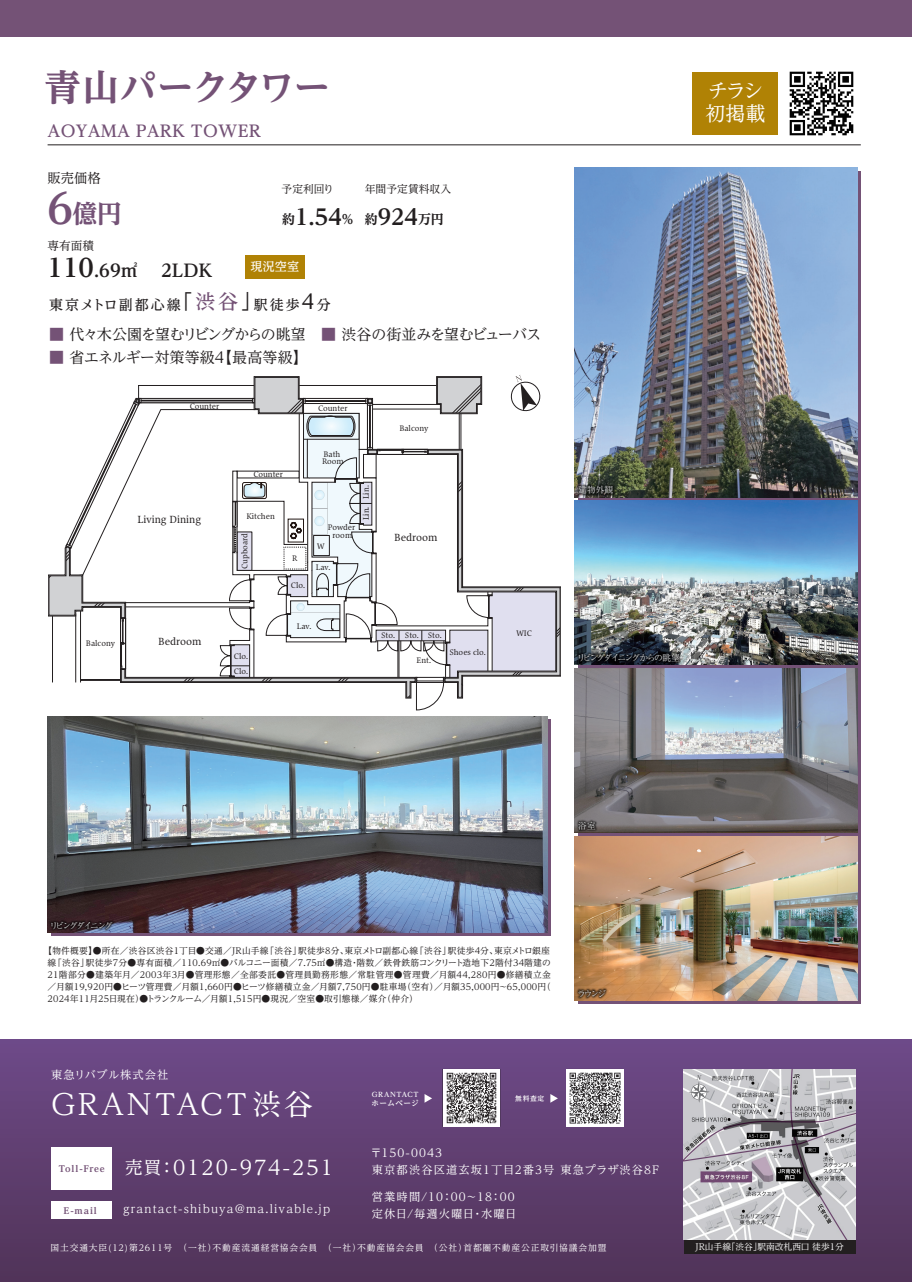
<style>
.page{position:relative;width:912px;height:1282px;background:#fff}
.page>*{position:absolute;margin:0;border:0;box-sizing:border-box;transform-origin:0 0}
.t1{font:700 expanded 36.5px "UD Reimin Pro";letter-spacing:-.035em;color:#745276}
.t2{font:28.75px "UD Reimin Pro";letter-spacing:.1em;color:#fff}
.t3{font:700 expanded 25px "UD Reimin Pro";color:#745276}
.t4{font:700 expanded 21.5px "UD Reimin Pro";color:#231f20}
.t5{font:20px/22.5px "UD Reimin Pro";letter-spacing:.1em;color:#fff}
.t6{font:700 expanded 17.38px "UD Reimin Pro";letter-spacing:.005em;color:#231f20}
.t7{font:700 16.25px "UD Reimin Pro";letter-spacing:.005em;color:#745276}
.t8{font:15px "UD Reimin Pro";letter-spacing:-.06em;color:#231f20}
.t9{font:15px "UD Reimin Pro";letter-spacing:.01em;color:#231f20}
.t10{font:500 14px "UD Reimin Pro";letter-spacing:.14em;color:#231f20}
.t11{font:13.25px "UD Reimin Pro";color:#231f20}
.t12{font:500 12.12px "UD Reimin Pro";color:#fff}
.t13{font:11.62px "UD Reimin Pro";color:#231f20}
.t14{font:11.25px/17.5px "UD Reimin Pro";letter-spacing:.1em;color:#fff}
.t15{font:11.25px "UD Reimin Pro";letter-spacing:.07em;color:#fff}
.t16{font:10.75px "UD Reimin Pro";letter-spacing:.005em;color:#231f20}
.t17{font:9.62px "Hiragino UD Serif Std N W4 90 pv RKSJ H";color:#231f20}
.t18{font:8.75px/11.9px "UD Reimin Pro";letter-spacing:.025em;color:#231f20;text-align:justify}
.t19{font:8.75px "UD Reimin Pro";letter-spacing:.1em;color:#fff}
.t20{font:300 8.75px "Ryumin Pr 6 N";letter-spacing:-.195em;color:#fff}
.t21{font:8.75px "UD Reimin Pro";color:#fff}
.t22{font:800 8.75px "UD Reimin Pro";color:#745276}
.t23{font:7.5px/7.5px "Hiragino UD Serif Std N W4 90 pv RKSJ H";color:#231f20;text-align:center}
.t24{font:700 7.5px "UD Reimin Pro";letter-spacing:.055em;color:#fff}
.t25{font:700 6.75px "UD Reimin Pro";letter-spacing:.1em;color:#fff}
.s1{font-size:41.62px}
.s2{font-size:24.88px}
.s3{font-size:12.88px}
.s4{font-size:20px}
.s5{font-size:20px;color:#745276}
.s6{color:#745276}
.s7{font-weight:800;font-size:8.75px;color:#745276}
.s8{font-size:17.5px}
</style>
<div class="page">
<div style="left:0;top:1039px;width:912px;height:243px;background:linear-gradient(to bottom,#6e4a89,#503357)"></div>
<div style="left:578px;top:171px;width:283px;height:833px;background:#745276"></div>
<svg style="left:51px;top:720px;width:500px;height:216px;background:#715a7e"></svg>
<img style="left:575px;top:168px;width:283px;height:329px">
<img style="left:575px;top:500px;width:283px;height:165px">
<img style="left:575px;top:836px;width:283px;height:164px">
<img style="left:575px;top:668px;width:283px;height:164px">
<img style="left:48px;top:716px;width:499px;height:216px">
<img style="left:575px;top:986px;width:34px;height:15px">
<img style="left:577px;top:987px;width:30px;height:13px">
<img style="left:575px;top:651px;width:108px;height:14px">
<img style="left:577px;top:652px;width:104px;height:13px">
<img style="left:576px;top:818px;width:23px;height:15px">
<img style="left:577px;top:820px;width:20px;height:13px">
<img style="left:575px;top:482px;width:41px;height:16px">
<img style="left:577px;top:484px;width:38px;height:13px">
<img style="left:789px;top:71px;width:65px;height:65px">
<svg style="left:49px;top:375px;width:511px;height:335px"></svg>
<hr style="left:48px;top:144px;width:813px;height:1px;background:#231f20">
<img style="left:48px;top:918px;width:68px;height:16px">
<img style="left:50px;top:920px;width:64px;height:13px">
<div style="left:693px;top:72px;width:85px;height:63px;background:#b08205"></div>
<div style="left:245px;top:255px;width:60px;height:23px;background:#b08205"></div>
<div style="left:684px;top:1239px;width:171px;height:14px;background:#231f20"></div>
<img style="left:684px;top:1069px;width:171px;height:170px">
<div style="left:51px;top:1146px;width:60px;height:43px;background:#fff"></div>
<div style="left:51px;top:1201px;width:60px;height:18px;background:#fff"></div>
<svg style="left:425px;top:1094px;width:7px;height:8px"></svg>
<svg style="left:550px;top:1094px;width:8px;height:8px"></svg>
<img style="left:567px;top:1069px;width:56px;height:57px">
<img style="left:443px;top:1069px;width:57px;height:57px">
<svg style="left:688px;top:1075px;width:22px;height:27px"></svg>
<div style="left:0;top:0;width:912px;height:36px;background:#745276"></div>
<h1 class="t1" style="left:44px;top:57px;width:287px">青山パークタワー</h1>
<h3 class="t7" style="left:48px;top:118px;width:215px">AOYAMA PARK TOWER</h3>
<h3 class="t11" style="left:48px;top:167px;width:55px">販売価格</h3>
<h3 class="t3" style="left:48px;top:193px;width:76px"><span class="s1">6</span>億円</h3>
<h3 class="t13" style="left:48px;top:236px;width:48px">専有面積</h3>
<h3 class="t6" style="left:48px;top:256px;width:167px"><span class="s2">110</span>.69㎡ 　2LDK</h3>
<p class="t16" style="left:282px;top:180px;width:54px">予定利回り</p>
<p class="t16" style="left:365px;top:180px;width:88px">年間予定賃料収入</p>
<h3 class="t4" style="left:282px;top:199px;width:163px"><span class="s3">約</span>1.54<span class="s3">％ 約</span>924<span class="s3">万円</span></h3>
<h3 class="t12" style="left:250px;top:257px;width:50px">現況空室</h3>
<h3 class="t10" style="left:49px;top:293px;width:283px">東京メトロ副都心線<span class="s4">「</span><span class="s5">渋谷</span><span class="s4">」</span>駅徒歩<span class="s4">4</span>分</h3>
<h3 class="t8" style="left:49px;top:322px;width:493px"><span class="s6">■</span> 代々木公園を望むリビングからの眺望　<span class="s6">■</span> 渋谷の街並みを望むビューバス</h3>
<h3 class="t9" style="left:49px;top:345px;width:260px"><span class="s6">■</span> 省エネルギー対策等級4【最高等級】</h3>
<p class="t23" style="left:86px;top:638px;width:30px">Balcony</p>
<p class="t23" style="left:190px;top:402px;width:31px">Counter</p>
<p class="t23" style="left:318px;top:404px;width:31px">Counter</p>
<p class="t23" style="left:253px;top:470px;width:31px">Counter</p>
<p class="t17" style="left:137px;top:512px;width:65px">Living Dining</p>
<p class="t23" style="left:246px;top:512px;width:30px">Kitchen</p>
<p class="t23" style="left:240px;top:569px;width:37px;rotate:-90deg">Cupboard</p>
<p class="t23" style="left:292px;top:553px;width:7px">R</p>
<p class="t23" style="left:291px;top:581px;width:16px">Clo.</p>
<p class="t23" style="left:322px;top:450px;width:23px;text-align:left">Bath<br>Room</p>
<p class="t23" style="left:362px;top:499px;width:15px;rotate:-90deg">Lin.</p>
<p class="t23" style="left:362px;top:520px;width:15px;rotate:-90deg">Lin.</p>
<p class="t23" style="left:328px;top:523px;width:29px">Powder room</p>
<p class="t23" style="left:317px;top:541px;width:9px">W</p>
<p class="t23" style="left:316px;top:563px;width:16px">Lav.</p>
<p class="t23" style="left:399px;top:424px;width:30px">Balcony</p>
<p class="t17" style="left:394px;top:530px;width:45px">Bedroom</p>
<p class="t17" style="left:158px;top:634px;width:45px">Bedroom</p>
<p class="t23" style="left:234px;top:652px;width:16px">Clo.</p>
<p class="t23" style="left:234px;top:667px;width:16px">Clo.</p>
<p class="t23" style="left:297px;top:621px;width:16px">Lav.</p>
<p class="t23" style="left:381px;top:631px;width:15px">Sto.</p>
<p class="t23" style="left:405px;top:631px;width:38px">Sto. Sto.</p>
<p class="t23" style="left:516px;top:628px;width:17px">WIC</p>
<p class="t23" style="left:417px;top:656px;width:16px">Ent.</p>
<p class="t23" style="left:449px;top:648px;width:38px">Shoes clo.</p>
<h3 class="t5" style="left:705px;top:79px;width:62px">チラシ初掲載</h3>
<p class="t20" style="left:578px;top:483px;width:37px">建物外観</p>
<p class="t20" style="left:577px;top:651px;width:105px">リビングダイニングからの眺望</p>
<p class="t20" style="left:578px;top:819px;width:19px">浴室</p>
<p class="t20" style="left:50px;top:919px;width:65px">リビングダイニング</p>
<p class="t18" style="left:48px;top:945px;width:505px;text-indent:-4px">【物件概要】●所在／渋谷区渋谷1丁目●交通／JR山手線「渋谷」駅徒歩8分、東京メトロ副都心線「渋谷」駅徒歩4分、東京メトロ銀座線「渋谷」駅徒歩7分●専有面積／110.69㎡●バルコニー面積／7.75㎡●構造・階数／鉄骨鉄筋コンクリート造地下2階付34階建の21階部分●建築年月／2003年3月●管理形態／全部委託●管理員勤務形態／常駐管理●管理費／月額44,280円●修繕積立金／月額19,920円●ヒーツ管理費／月額1,660円●ヒーツ修繕積立金／月額7,750円●駐車場（空有）／月額35,000円～65,000円（2024年11月25日現在）●トランクルーム／月額1,515円●現況／空室●取引態様／媒介（仲介）</p>
<p class="t15" style="left:51px;top:1066px;width:119px">東急リバブル株式会社</p>
<h2 class="t2" style="left:51px;top:1081px;width:263px">GRANTACT渋谷</h2>
<p class="t25" style="left:372px;top:1089px;width:48px">GRANTACT</p>
<p class="t24" style="left:372px;top:1097px;width:49px">ホームページ</p>
<p class="t25" style="left:515px;top:1092px;width:31px">無料査定</p>
<p class="t20" style="left:577px;top:986px;width:31px">ラウンジ</p>
<h3 class="t5" style="left:58px;top:1155px;width:276px"><span class="s7">Toll-Free</span> <span class="s8">売買：</span>0120-974-251</h3>
<p class="t22" style="left:64px;top:1203px;width:35px">E-mail</p>
<p class="t14" style="left:123px;top:1199px;width:209px">grantact-shibuya@ma.livable.jp</p>
<p class="t14" style="left:371px;top:1143px;width:290px">〒150-0043<br>東京都渋谷区道玄坂1丁目2番3号 東急プラザ渋谷8F</p>
<p class="t14" style="left:372px;top:1187px;width:157px">営業時間/10：00～18：00　定休日/毎週火曜日・水曜日</p>
<p class="t19" style="left:50px;top:1240px;width:557px">国土交通大臣(12)第2611号　（一社）不動産流通経営協会会員　（一社）不動産協会会員　（公社）首都圏不動産公正取引協議会加盟</p>
<p class="t21" style="left:695px;top:1239px;width:150px">JR山手線「渋谷」駅南改札西口 徒歩1分</p>
</div>
